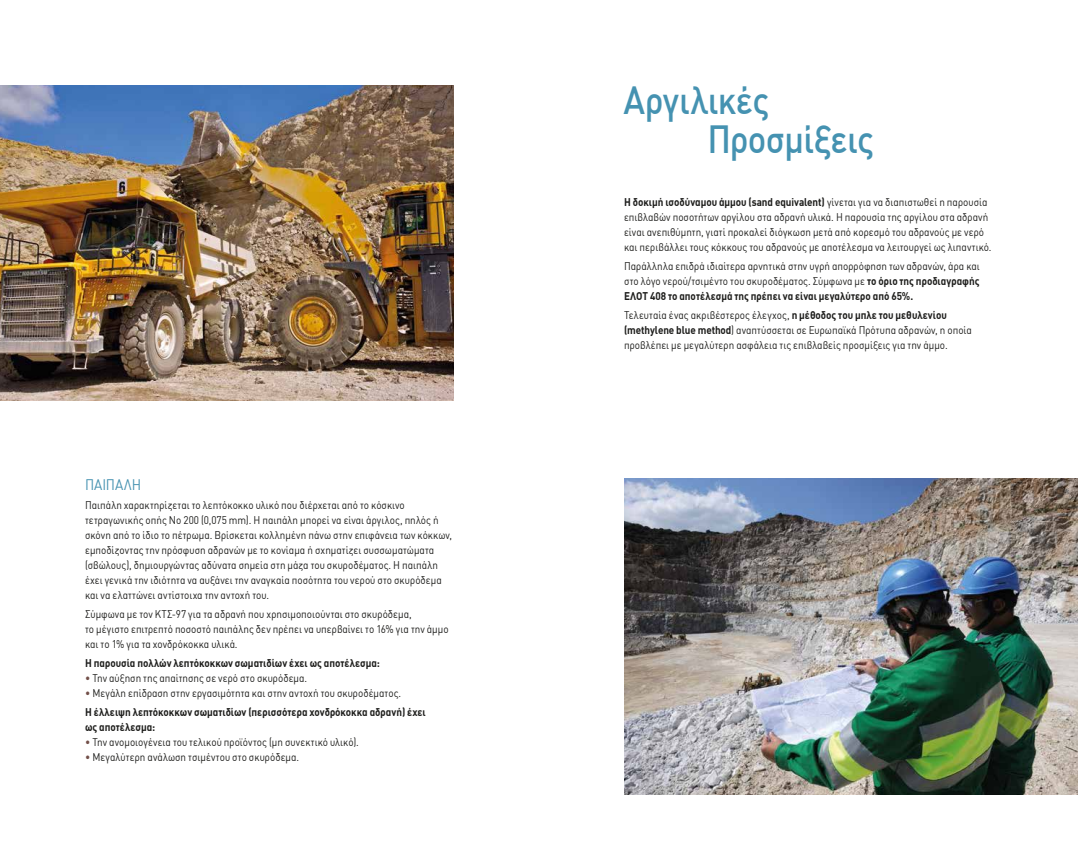
<style>
.page{position:relative;width:1078px;height:842px;background:#fff}
.page>*{position:absolute;margin:0;border:0;box-sizing:border-box;transform-origin:0 0}
.t1{font:500 38.5px "DIN Greek";letter-spacing:-.02em;color:#4592b1;scale:.9 1}
.t2{font:15px "DIN Greek";color:#4592b1;scale:.9 1}
.t3{font:11px/15px "DIN Greek";letter-spacing:.005em;color:#1d1d1b;scale:.9 1}
.t4{font:700 11px/19px "DIN Greek";color:#1d1d1b;scale:.9 1}
.s1{color:#724f49}
.s2{font-weight:400;color:#724f49}
.s3{font-weight:400}
.s4{font-weight:700}
</style>
<div class="page">
<img style="left:624px;top:478px;width:453px;height:316px">
<img style="left:0;top:85px;width:453px;height:315px">
<h2 class="t2" style="left:85px;top:476px;width:64px">ΠΑΙΠΑΛΗ</h2>
<p class="t3" style="left:85px;top:497px;width:409px">Παιπάλη χαρακτηρίζεται το λεπτόκοκκο υλικό που διέρχεται από το κόσκινο τετραγωνικής οπής Νο 200 (0,075 mm). Η παιπάλη µπορεί να είναι άργιλος, πηλός ή σκόνη από το ίδιο το πέτρωµα. Βρίσκεται κολληµένη πάνω στην επιφάνεια των κόκκων, εµποδίζοντας την πρόσφυση αδρανών µε το κονίαµα ή σχηµατίζει συσσωµατώµατα (σβώλους), δηµιουργώντας αδύνατα σηµεία στη µάζα του σκυροδέµατος. Η παιπάλη έχει γενικά την ιδιότητα να αυξάνει την αναγκαία ποσότητα του νερού στο σκυρόδεµα και να ελαττώνει αντίστοιχα την αντοχή του.</p>
<p class="t3" style="left:85px;top:606px;width:405px">Σύµφωνα µε τον ΚΤΣ-97 για τα αδρανή που χρησιµοποιούνται στο σκυρόδεµα,<br>το µέγιστο επιτρεπτό ποσοστό παιπάλης δεν πρέπει να υπερβαίνει το 16% για την άµµο και το 1% για τα χονδρόκοκκα υλικά.</p>
<p class="t4" style="left:85px;top:653px;width:329px">Η παρουσία πολλών λεπτόκοκκων σωµατιδίων έχει ως αποτέλεσµα:</p>
<p class="t3" style="left:85px;top:670px;width:248px"><span class="s1">•</span> Την αύξηση της απαίτησης σε νερό στο σκυρόδεµα.</p>
<p class="t4" style="left:85px;top:683px;width:380px"><span class="s2">•</span> <span class="s3">Μεγάλη επίδραση στην εργασιµότητα και στην αντοχή του σκυροδέµατος.<br></span>Η έλλειψη λεπτόκοκκων σωµατιδίων (περισσότερα χονδρόκοκκα αδρανή) έχει</p>
<p class="t4" style="left:85px;top:717px;width:80px">ως αποτέλεσµα:</p>
<p class="t3" style="left:85px;top:734px;width:305px"><span class="s1">•</span> Την ανοµοιογένεια του τελικού προϊόντος (µη συνεκτικό υλικό).</p>
<p class="t3" style="left:85px;top:749px;width:239px"><span class="s1">•</span> Μεγαλύτερη ανάλωση τσιµέντου στο σκυρόδεµα.</p>
<h1 class="t1" style="left:623px;top:77px;width:163px">Αργιλικές</h1>
<h1 class="t1" style="left:707px;top:117px;width:186px">Προσµίξεις</h1>
<p class="t3" style="left:624px;top:195px;width:410px"><span class="s4">Η δοκιµή ισοδύναµου άµµου (sand equivalent)</span> γίνεται για να διαπιστωθεί η παρουσία επιβλαβών ποσοτήτων αργίλου στα αδρανή υλικά. Η παρουσία της αργίλου στα αδρανή είναι ανεπιθύµητη, γιατί προκαλεί διόγκωση µετά από κορεσµό του αδρανούς µε νερό και περιβάλλει τους κόκκους του αδρανούς µε αποτέλεσµα να λειτουργεί ως λιπαντικό.</p>
<p class="t3" style="left:624px;top:259px;width:396px;text-align:justify">Παράλληλα επιδρά ιδιαίτερα αρνητικά στην υγρή απορρόφηση των αδρανών, άρα και στο λόγο νερού/τσιµέντο του σκυροδέµατος. Σύµφωνα µε <span class="s4">το όριο της προδιαγραφής ΕΛΟΤ 408 το αποτέλεσµά της πρέπει να είναι µεγαλύτερο από 65%.</span></p>
<p class="t3" style="left:624px;top:308px;width:388px">Τελευταία ένας ακριβέστερος έλεγχος, <span class="s4">η µέθοδος του µπλε του µεθυλενίου (methylene blue method</span>) αναπτύσσεται σε Ευρωπαϊκά Πρότυπα αδρανών, η οποία προβλέπει µε µεγαλύτερη ασφάλεια τις επιβλαβείς προσµίξεις για την άµµο.</p>
</div>
